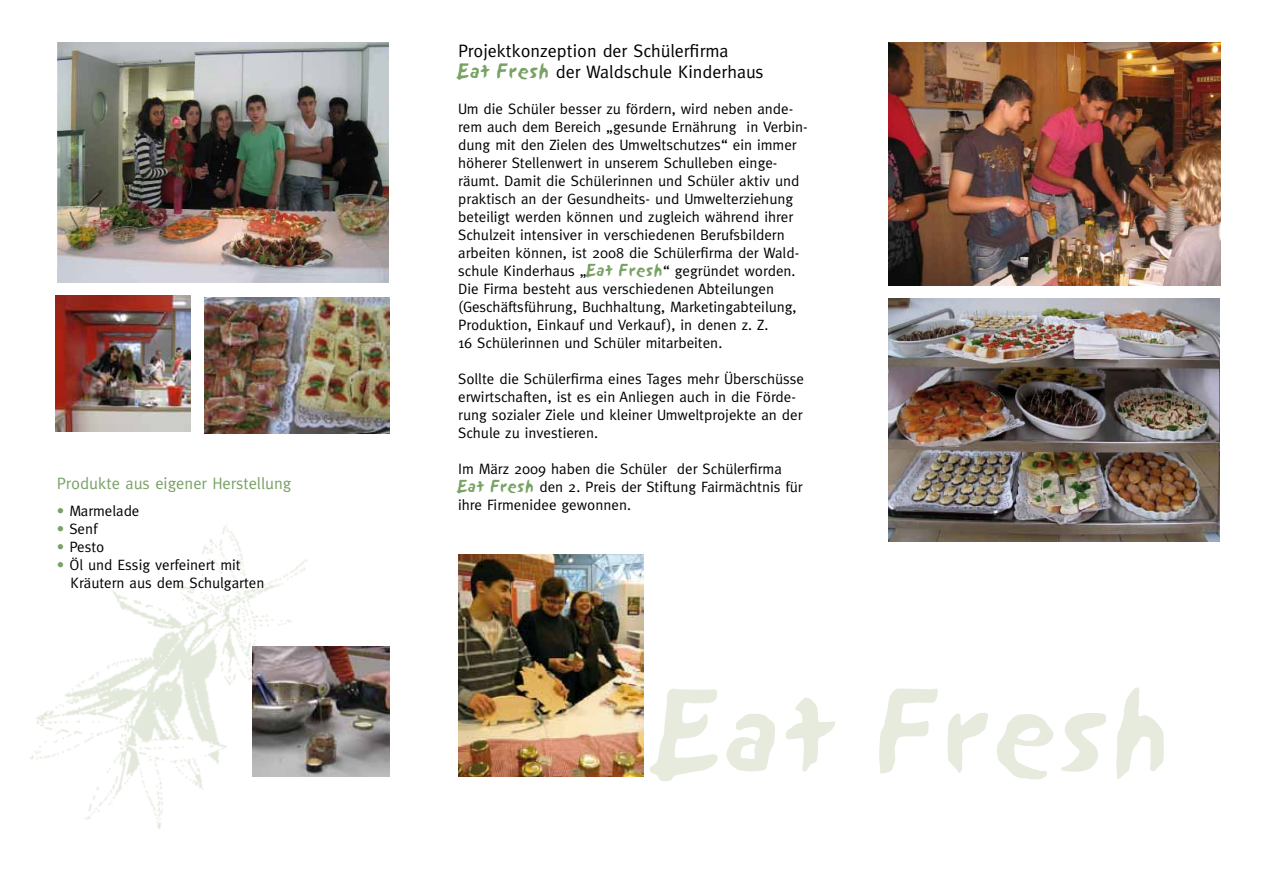
<style>
.page{position:relative;width:1263px;height:893px;background:#fff}
.page>*{position:absolute;margin:0;border:0;box-sizing:border-box;transform-origin:0 0}
.t1{font:101.55px "Sand";color:#e6ebde}
.t2{font:18px/21px "Meta";color:#000}
.t3{font:16.5px "Meta";color:#79a265}
.t4{font:15px/18px "Meta";color:#000}
.s1{color:#79a265}
.s2{font-family:"Sand";color:#79a265}
</style>
<div class="page">
<img style="left:57px;top:43px;width:331px;height:240px">
<img style="left:889px;top:299px;width:330px;height:242px">
<img style="left:55px;top:296px;width:136px;height:136px">
<img style="left:889px;top:43px;width:331px;height:243px">
<img style="left:204px;top:298px;width:185px;height:135px">
<img style="left:458px;top:554px;width:185px;height:222px">
<img style="left:311px;top:647px;width:78px;height:129px">
<img style="left:30px;top:525px;width:281px;height:304px">
<p class="t3" style="left:57px;top:474px;width:236px">Produkte aus eigener Herstellung</p>
<p class="t4" style="left:57px;top:502px;width:84px"><span class="s1">•</span> Marmelade</p>
<p class="t4" style="left:57px;top:520px;width:42px"><span class="s1">•</span> Senf</p>
<p class="t4" style="left:57px;top:538px;width:49px"><span class="s1">•</span> Pesto</p>
<p class="t4" style="left:70px;top:556px;width:195px;text-indent:-14px"><span class="s1">•</span> Öl und Essig verfeinert mit<br>Kräutern aus dem Schulgarten</p>
<p class="t2" style="left:458px;top:40px;width:307px">Projektkonzeption der Schülerfirma<br><span class="s2">Eat Fresh</span> der Waldschule Kinderhaus</p>
<p class="t4" style="left:458px;top:99px;width:351px">Um die Schüler besser zu fördern, wird neben ande&shy;rem auch dem Bereich „gesunde Ernährung in Verbin&shy;dung mit den Zielen des Umweltschutzes“ ein immer höherer Stellenwert in unserem Schulleben einge&shy;räumt. Damit die Schülerinnen und Schüler aktiv und praktisch an der Gesundheits- und Umwelterziehung beteiligt werden können und zugleich während ihrer Schulzeit intensiver in verschiedenen Berufsbildern arbeiten können, ist 2008 die Schülerfirma der Wald&shy;schule Kinderhaus „<span class="s2">Eat Fresh</span>“ gegründet worden.<br>Die Firma besteht aus verschiedenen Abteilungen (Geschäftsführung, Buchhaltung, Marketingabteilung, Produktion, Einkauf und Verkauf), in denen z. Z.<br>16 Schülerinnen und Schüler mitarbeiten.</p>
<p class="t4" style="left:458px;top:369px;width:347px">Sollte die Schülerfirma eines Tages mehr Überschüsse erwirtschaften, ist es ein Anliegen auch in die Förde&shy;rung sozialer Ziele und kleiner Umweltprojekte an der Schule zu investieren.</p>
<p class="t4" style="left:458px;top:459px;width:346px">Im März 2009 haben die Schüler der Schülerfirma<br><span class="s2">Eat Fresh</span> den 2. Preis der Stiftung Fairmächtnis für ihre Firmenidee gewonnen.</p>
<h1 class="t1" style="left:658px;top:677px;width:518px">Eat Fresh</h1>
</div>
